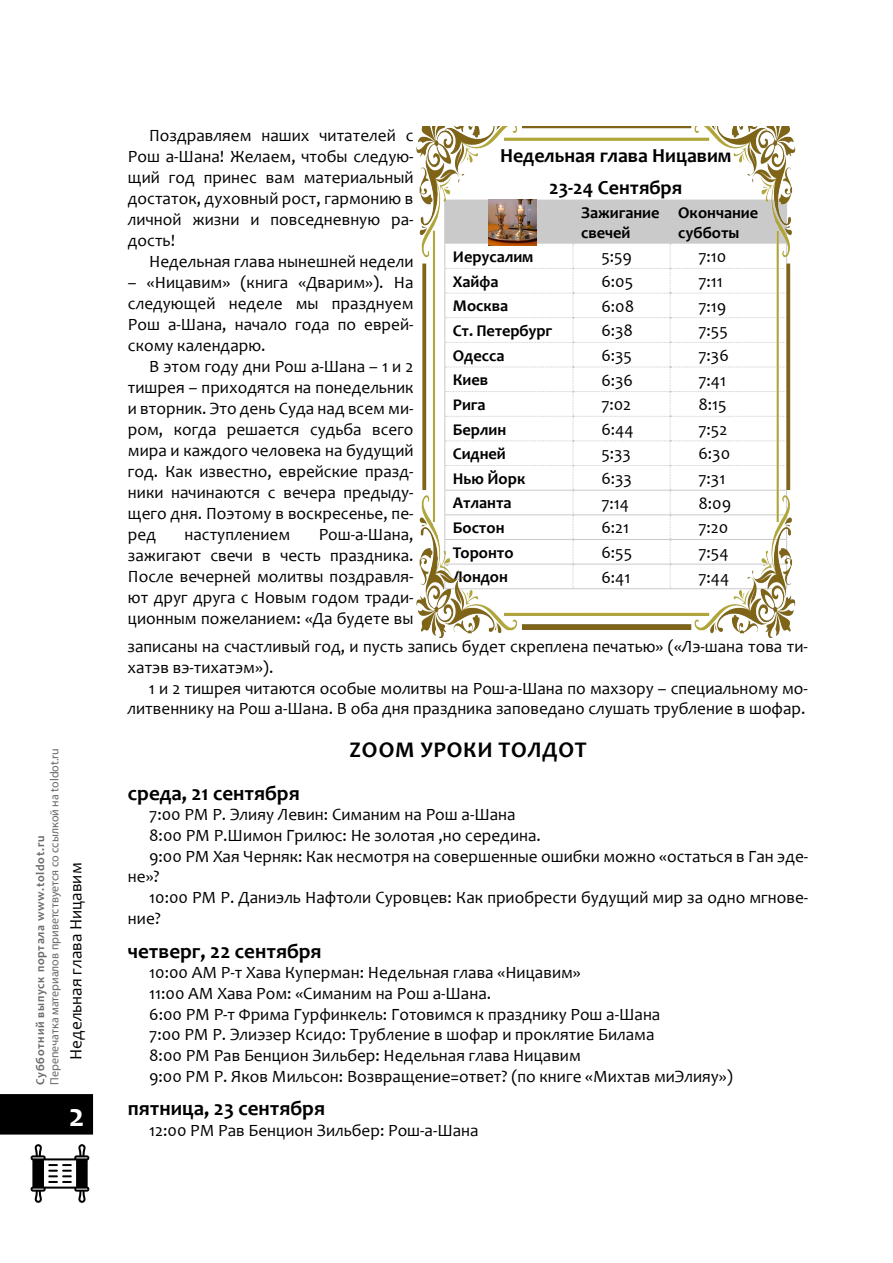
<style>
.page{position:relative;width:893px;height:1263px;background:#fff}
.page>*{position:absolute;margin:0;border:0;box-sizing:border-box;transform-origin:0 0}
.t1{font:700 33px "Candara";color:#fff}
.t2{font:700 22.5px "Candara";letter-spacing:.04em;color:#000}
.t3{font:700 21px "Candara";color:#000}
.t4{font:700 19.95px/32.1px "Candara";color:#000;text-align:center}
.t5{font:17.25px/21px "Candara";color:#000;text-align:justify}
.t6{font:700 16.35px/19.6px "Candara";color:#000}
.t7{font:12px "Myriad Pro";color:#6c6a67}
.t8{font:700 12px "Candara";letter-spacing:.06em;color:#6c6a67}
</style>
<div class="page">
<div style="left:0;top:1094px;width:93px;height:40px;background:#000"></div>
<svg style="left:31px;top:1144px;width:58px;height:59px"></svg>
<img style="left:416px;top:126px;width:380px;height:512px">
<p class="t7" style="left:47px;top:1085px;width:338px;rotate:-90deg">Перепечатка материалов приветствуется со ссылкой на toldot.ru</p>
<p class="t8" style="left:33px;top:1085px;width:251px;rotate:-90deg">Субботний выпуск портала www.toldot.ru</p>
<p class="t5" style="left:65px;top:1060px;width:199px;rotate:-90deg">Недельная глава Ницавим</p>
<h1 class="t1" style="left:69px;top:1095px;width:17px">2</h1>
<p class="t5" style="left:128px;top:125px;width:287px;text-indent:21px">Поздравляем наших читателей с Рош а-Шана! Желаем, чтобы следую&shy;щий год принес вам материальный достаток, духовный рост, гармонию в личной жизни и повседневную ра&shy;дость!</p>
<p class="t5" style="left:149px;top:251px;width:266px">Недельная глава нынешней недели</p>
<p class="t5" style="left:128px;top:272px;width:287px">– «Ницавим» (книга «Дварим»). На следующей неделе мы празднуем Рош а-Шана, начало года по еврей&shy;скому календарю.</p>
<p class="t5" style="left:128px;top:356px;width:287px;text-indent:21px">В этом году дни Рош а-Шана – 1 и 2 тишрея – приходятся на понедельник и вторник. Это день Суда над всем ми&shy;ром, когда решается судьба всего мира и каждого человека на будущий год. Как известно, еврейские празд&shy;ники начинаются с вечера предыду&shy;щего дня. Поэтому в воскресенье, пе&shy;ред</p>
<p class="t4" style="left:500px;top:139px;width:233px">Недельная глава Ницавим<br>23-24 Cентября</p>
<p class="t6" style="left:581px;top:203px;width:80px">Зажигание свечей</p>
<p class="t6" style="left:678px;top:203px;width:81px">Окончание субботы</p>
<p class="t6" style="left:453px;top:247px;width:82px">Иерусалим</p>
<p class="t5" style="left:601px;top:246px;width:32px">5:59</p>
<p class="t5" style="left:698px;top:246px;width:30px">7:10</p>
<p class="t6" style="left:453px;top:271px;width:47px">Хайфа</p>
<p class="t5" style="left:601px;top:271px;width:33px">6:05</p>
<p class="t5" style="left:698px;top:271px;width:26px">7:11</p>
<p class="t6" style="left:453px;top:296px;width:57px">Москва</p>
<p class="t5" style="left:601px;top:295px;width:34px">6:08</p>
<p class="t5" style="left:698px;top:295px;width:29px">7:19</p>
<p class="t6" style="left:453px;top:321px;width:101px">Ст. Петербург</p>
<p class="t5" style="left:601px;top:320px;width:33px">6:38</p>
<p class="t5" style="left:698px;top:320px;width:31px">7:55</p>
<p class="t6" style="left:453px;top:345px;width:53px">Одесса</p>
<p class="t5" style="left:601px;top:345px;width:32px">6:35</p>
<p class="t5" style="left:698px;top:345px;width:32px">7:36</p>
<p class="t6" style="left:453px;top:370px;width:37px">Киев</p>
<p class="t5" style="left:601px;top:369px;width:33px">6:36</p>
<p class="t5" style="left:698px;top:369px;width:29px">7:41</p>
<p class="t6" style="left:453px;top:395px;width:34px">Рига</p>
<p class="t5" style="left:601px;top:394px;width:31px">7:02</p>
<p class="t5" style="left:698px;top:394px;width:30px">8:15</p>
<p class="t6" style="left:453px;top:419px;width:55px">Берлин</p>
<p class="t5" style="left:601px;top:419px;width:34px">6:44</p>
<p class="t5" style="left:698px;top:419px;width:30px">7:52</p>
<p class="t6" style="left:453px;top:444px;width:54px">Сидней</p>
<p class="t5" style="left:601px;top:443px;width:31px">5:33</p>
<p class="t5" style="left:698px;top:443px;width:33px">6:30</p>
<p class="t6" style="left:453px;top:468px;width:74px">Нью Йорк</p>
<p class="t5" style="left:601px;top:468px;width:32px">6:33</p>
<p class="t5" style="left:698px;top:468px;width:28px">7:31</p>
<p class="t6" style="left:453px;top:493px;width:60px">Атланта</p>
<p class="t5" style="left:601px;top:492px;width:29px">7:14</p>
<p class="t5" style="left:698px;top:492px;width:34px">8:09</p>
<p class="t6" style="left:453px;top:518px;width:53px">Бостон</p>
<p class="t5" style="left:601px;top:517px;width:29px">6:21</p>
<p class="t5" style="left:698px;top:517px;width:31px">7:20</p>
<p class="t6" style="left:453px;top:542px;width:62px">Торонто</p>
<p class="t5" style="left:601px;top:542px;width:32px">6:55</p>
<p class="t5" style="left:698px;top:542px;width:32px">7:54</p>
<p class="t6" style="left:453px;top:567px;width:57px">Лондон</p>
<p class="t5" style="left:601px;top:566px;width:31px">6:41</p>
<p class="t5" style="left:698px;top:566px;width:32px">7:44</p>
<p class="t5" style="left:128px;top:524px;width:287px;text-indent:191px">Рош-а-Шана, зажигают свечи в честь праздника.<br>После вечерней молитвы поздравля&shy;ют друг друга с Новым годом тради&shy;ционным пожеланием: «Да будете вы</p>
<p class="t5" style="left:128px;top:636px;width:682px">записаны на счастливый год, и пусть запись будет скреплена печатью» («Лэ-шана това ти&shy;хатэв вэ-тихатэм»).</p>
<p class="t5" style="left:128px;top:678px;width:682px;text-align:right">1 и 2 тишрея читаются особые молитвы на Рош-а-Шана по махзору – специальному мо&shy;литвеннику на Рош а-Шана. В оба дня праздника заповедано слушать трубление в шофар.</p>
<h2 class="t2" style="left:349px;top:736px;width:239px">ZOOM УРОКИ ТОЛДОТ</h2>
<p class="t3" style="left:128px;top:779px;width:173px">среда, 21 сентября</p>
<p class="t5" style="left:149px;top:804px;width:368px">7:00 PM Р. Элияу Левин: Симаним на Рош а-Шана</p>
<p class="t5" style="left:149px;top:825px;width:393px">8:00 PM Р.Шимон Грилюс: Не золотая ,но середина.</p>
<p class="t5" style="left:149px;top:845px;width:661px">9:00 PM Хая Черняк: Как несмотря на совершенные ошибки можно «остаться в Ган эде-</p>
<p class="t5" style="left:128px;top:866px;width:33px">не»?</p>
<p class="t5" style="left:149px;top:887px;width:661px">10:00 PM Р. Даниэль Нафтоли Суровцев: Как приобрести будущий мир за одно мгнове-</p>
<p class="t5" style="left:128px;top:907px;width:35px">ние?</p>
<p class="t3" style="left:128px;top:937px;width:195px">четверг, 22 сентября</p>
<p class="t5" style="left:149px;top:962px;width:585px;text-align:left">10:00 AM Р-т Хава Куперман: Недельная глава «Ницавим»<br>11:00 AM Хава Ром: «Симаним на Рош а-Шана.<br>6:00 PM Р-т Фрима Гурфинкель: Готовимся к празднику Рош а-Шана<br>7:00 PM Р. Элиэзер Ксидо: Трубление в шофар и проклятие Билама<br>8:00 PM Рав Бенцион Зильбер: Недельная глава Ницавим<br>9:00 PM Р. Яков Мильсон: Возвращение=ответ? (по книге «Михтав миЭлияу»)</p>
<p class="t3" style="left:128px;top:1095px;width:199px">пятница, 23 сентября</p>
<p class="t5" style="left:149px;top:1120px;width:331px">12:00 PM Рав Бенцион Зильбер: Рош-а-Шана</p>
<p class="t5" style="left:184px;top:524px;width:107px">наступлением</p>
</div>
